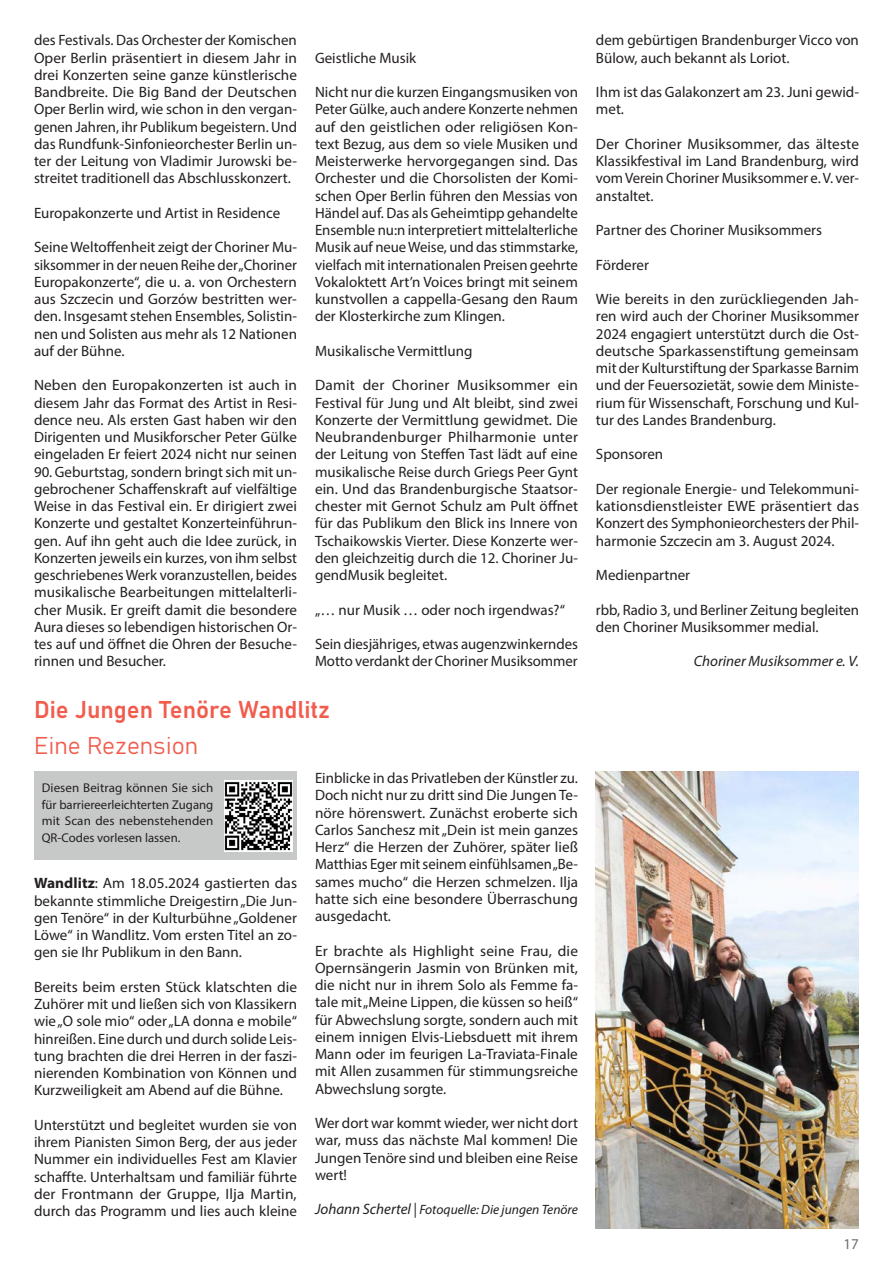
<style>
.page{position:relative;width:893px;height:1263px;background:#fff}
.page>*{position:absolute;margin:0;border:0;box-sizing:border-box;transform-origin:0 0}
.KulturÜberschrift{font:24px "Bahnschrift";color:#f15c4d}
.Blocksatz_Zwei{font:15px/17.2px "Myriad Pro";color:#231f20;text-align:justify}
.Blocksatz_Zwei-2{font:italic 15px "Myriad Pro";color:#231f20}
.t1{font:15px "Myriad Pro";color:#6c6d70}
.Blocksatz_Zwei-3{font:italic 13.5px "Myriad Pro";color:#231f20}
.Blocksatz_Zwei-4{font:12.75px/16.5px "Myriad Pro";letter-spacing:.005em;color:#231f20;text-align:justify}
.s1{font-size:15px}
.s2{font-weight:700}
</style>
<div class="page">
<div style="left:34px;top:772px;width:263px;height:88px;background:#c7c8c8"></div>
<img style="left:224px;top:781px;width:68px;height:70px">
<img style="left:596px;top:772px;width:263px;height:457px">
<p class="Blocksatz_Zwei" style="left:34px;top:31px;width:264px">des Festivals. Das Orchester der Komischen Oper Berlin präsentiert in diesem Jahr in drei Konzerten seine ganze künstlerische Bandbreite. Die Big Band der Deutschen Oper Berlin wird, wie schon in den vergan&shy;genen Jahren, ihr Publikum begeistern. Und das Rundfunk-Sinfonieorchester Berlin un&shy;ter der Leitung von Vladimir Jurowski be&shy;streitet traditionell das Abschlusskonzert.</p>
<p class="Blocksatz_Zwei" style="left:34px;top:204px;width:248px">Europakonzerte und Artist in Residence</p>
<p class="Blocksatz_Zwei" style="left:34px;top:238px;width:264px">Seine Weltoffenheit zeigt der Choriner Mu&shy;siksommer in der neuen Reihe der „Choriner Europakonzerte“, die u. a. von Orchestern aus Szczecin und Gorzów bestritten wer&shy;den. Insgesamt stehen Ensembles, Solistin&shy;nen und Solisten aus mehr als 12 Nationen auf der Bühne.</p>
<p class="Blocksatz_Zwei" style="left:34px;top:376px;width:265px">Neben den Europakonzerten ist auch in diesem Jahr das Format des Artist in Resi&shy;dence neu. Als ersten Gast haben wir den Dirigenten und Musikforscher Peter Gülke eingeladen Er feiert 2024 nicht nur seinen</p>
<p class="Blocksatz_Zwei" style="left:34px;top:463px;width:265px">90. Geburtstag, sondern bringt sich mit un&shy;gebrochener Schaffenskraft auf vielfältige Weise in das Festival ein. Er dirigiert zwei Konzerte und gestaltet Konzerteinführun&shy;gen. Auf ihn geht auch die Idee zurück, in Konzerten jeweils ein kurzes, von ihm selbst geschriebenes Werk voranzustellen, beides musikalische Bearbeitungen mittelalterli&shy;cher Musik. Er greift damit die besondere Aura dieses so lebendigen historischen Or&shy;tes auf und öffnet die Ohren der Besuche&shy;rinnen und Besucher.</p>
<p class="Blocksatz_Zwei" style="left:315px;top:49px;width:103px">Geistliche Musik</p>
<p class="Blocksatz_Zwei" style="left:315px;top:83px;width:265px">Nicht nur die kurzen Eingangsmusiken von Peter Gülke, auch andere Konzerte nehmen auf den geistlichen oder religiösen Kon&shy;text Bezug, aus dem so viele Musiken und Meisterwerke hervorgegangen sind. Das Orchester und die Chorsolisten der Komi&shy;schen Oper Berlin führen den Messias von Händel auf. Das als Geheimtipp gehandelte Ensemble nu:n interpretiert mittelalterliche Musik auf neue Weise, und das stimmstarke, vielfach mit internationalen Preisen geehrte Vokaloktett Art’n Voices bringt mit seinem kunstvollen a cappella-Gesang den Raum der Klosterkirche zum Klingen.</p>
<p class="Blocksatz_Zwei" style="left:315px;top:342px;width:159px">Musikalische Vermittlung</p>
<p class="Blocksatz_Zwei" style="left:315px;top:376px;width:265px">Damit der Choriner Musiksommer ein Festival für Jung und Alt bleibt, sind zwei Konzerte der Vermittlung gewidmet. Die Neubrandenburger Philharmonie unter der Leitung von Steffen Tast lädt auf eine musikalische Reise durch Griegs Peer Gynt ein. Und das Brandenburgische Staatsor&shy;chester mit Gernot Schulz am Pult öffnet für das Publikum den Blick ins Innere von Tschaikowskis Vierter. Diese Konzerte wer&shy;den gleichzeitig durch die 12. Choriner Ju&shy;gendMusik begleitet.</p>
<p class="Blocksatz_Zwei" style="left:315px;top:601px;width:252px">„… nur Musik … oder noch irgendwas?“</p>
<p class="Blocksatz_Zwei" style="left:315px;top:635px;width:264px">Sein diesjähriges, etwas augenzwinkerndes<br>Motto verdankt der Choriner Musiksommer</p>
<p class="KulturÜberschrift" style="left:34px;top:691px;width:298px">Die Jungen Tenöre Wandlitz</p>
<p class="KulturÜberschrift" style="left:34px;top:727px;width:166px">Eine Rezension</p>
<p class="Blocksatz_Zwei-4" style="left:42px;top:780px;width:173px">Diesen Beitrag können Sie sich für barriereerleichterten Zugang mit Scan des nebenstehenden QR-Codes vorlesen lassen.</p>
<p class="Blocksatz_Zwei" style="left:315px;top:769px;width:265px">Einblicke in das Privatleben der Künstler zu.</p>
<p class="Blocksatz_Zwei" style="left:315px;top:786px;width:265px">Doch nicht nur zu dritt sind Die Jungen Te&shy;nöre hörenswert. Zunächst eroberte sich Carlos Sanchesz mit „Dein ist mein ganzes Herz“ die Herzen der Zuhörer, später ließ Matthias Eger mit seinem einfühlsamen „Be&shy;sames mucho“ die Herzen schmelzen. Ilja hatte sich eine besondere Überraschung ausgedacht.</p>
<p class="Blocksatz_Zwei" style="left:315px;top:942px;width:265px">Er brachte als Highlight seine Frau, die Opernsängerin Jasmin von Brünken mit, die nicht nur in ihrem Solo als Femme fa&shy;tale mit „Meine Lippen, die küssen so heiß“ für Abwechslung sorgte, sondern auch mit einem innigen Elvis-Liebsduett mit ihrem Mann oder im feurigen La-Traviata-Finale mit Allen zusammen für stimmungsreiche Abwechslung sorgte.</p>
<p class="Blocksatz_Zwei" style="left:315px;top:1114px;width:264px">Wer dort war kommt wieder, wer nicht dort war, muss das nächste Mal kommen! Die Jungen Tenöre sind und bleiben eine Reise wert!</p>
<p class="Blocksatz_Zwei-3" style="left:315px;top:1201px;width:264px"><span class="s1">Johann Schertel |</span> Fotoquelle: Die jungen Tenöre</p>
<p class="Blocksatz_Zwei" style="left:34px;top:874px;width:265px"><span class="s2">Wandlitz</span>: Am 18.05.2024 gastierten das bekannte stimmliche Dreigestirn „Die Jun&shy;gen Tenöre“ in der Kulturbühne „Goldener Löwe“ in Wandlitz. Vom ersten Titel an zo&shy;gen sie Ihr Publikum in den Bann.</p>
<p class="Blocksatz_Zwei" style="left:34px;top:978px;width:265px">Bereits beim ersten Stück klatschten die Zuhörer mit und ließen sich von Klassikern wie „O sole mio“ oder „LA donna e mobile“ hinreißen. Eine durch und durch solide Leis&shy;tung brachten die drei Herren in der faszi&shy;nierenden Kombination von Können und Kurzweiligkeit am Abend auf die Bühne.</p>
<p class="Blocksatz_Zwei" style="left:34px;top:1116px;width:265px">Unterstützt und begleitet wurden sie von ihrem Pianisten Simon Berg, der aus jeder Nummer ein individuelles Fest am Klavier schaffte. Unterhaltsam und familiär führte der Frontmann der Gruppe, Ilja Martin, durch das Programm und lies auch kleine</p>
<p class="Blocksatz_Zwei" style="left:596px;top:31px;width:264px">dem gebürtigen Brandenburger Vicco von<br>Bülow, auch bekannt als Loriot.</p>
<p class="Blocksatz_Zwei" style="left:596px;top:83px;width:264px">Ihm ist das Galakonzert am 23. Juni gewid&shy;met.</p>
<p class="Blocksatz_Zwei" style="left:596px;top:135px;width:264px">Der Choriner Musiksommer, das älteste Klassikfestival im Land Brandenburg, wird vom Verein Choriner Musiksommer e. V. ver&shy;anstaltet.</p>
<p class="Blocksatz_Zwei" style="left:596px;top:221px;width:228px">Partner des Choriner Musiksommers</p>
<p class="Blocksatz_Zwei" style="left:596px;top:256px;width:54px">Förderer</p>
<p class="Blocksatz_Zwei" style="left:596px;top:290px;width:265px">Wie bereits in den zurückliegenden Jah&shy;ren wird auch der Choriner Musiksommer 2024 engagiert unterstützt durch die Ost&shy;deutsche Sparkassenstiftung gemeinsam mit der Kulturstiftung der Sparkasse Barnim und der Feuersozietät, sowie dem Ministe&shy;rium für Wissenschaft, Forschung und Kul&shy;tur des Landes Brandenburg.</p>
<p class="Blocksatz_Zwei" style="left:596px;top:445px;width:69px">Sponsoren</p>
<p class="Blocksatz_Zwei" style="left:596px;top:480px;width:265px">Der regionale Energie- und Telekommuni&shy;kationsdienstleister EWE präsentiert das Konzert des Symphonieorchesters der Phil&shy;harmonie Szczecin am 3. August 2024.</p>
<p class="Blocksatz_Zwei" style="left:596px;top:566px;width:96px">Medienpartner</p>
<p class="Blocksatz_Zwei" style="left:596px;top:601px;width:265px">rbb, Radio 3, und Berliner Zeitung begleiten den Choriner Musiksommer medial.</p>
<p class="Blocksatz_Zwei-2" style="left:694px;top:652px;width:167px">Choriner Musiksommer e. V.</p>
<p class="t1" style="left:844px;top:1234px;width:17px">17</p>
</div>
